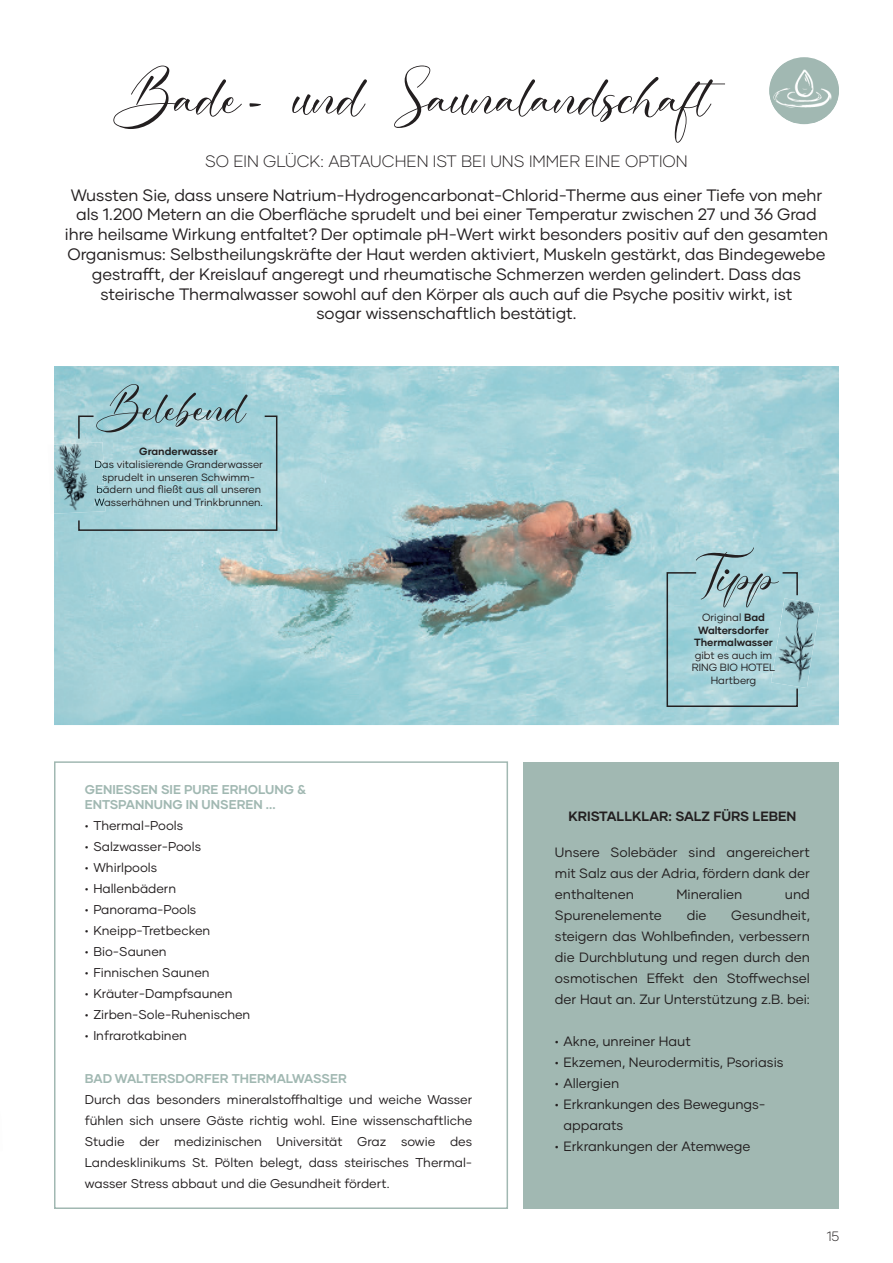
<style>
.page{position:relative;width:893px;height:1263px;background:#fff}
.page>*{position:absolute;margin:0;border:0;box-sizing:border-box;transform-origin:0 0}
.t1{font:88.5px "Cinderella";color:#231f20}
.t2{font:67.5px "Cinderella";color:#231f20}
.t3{font:16.5px/19.8px "Gilmer";letter-spacing:-.005em;color:#231f20;text-align:center}
.t4{font:300 16.5px "Gilmer";color:#231f20}
.t5{font:13.5px/21px "Gilmer";color:#231f20;text-align:justify}
.t6{font:700 13.5px "Gilmer";color:#231f20}
.t7{font:300 13.5px "Gilmer";color:#231f20}
.t8{font:12.75px/21px "Gilmer";color:#231f20;text-align:justify}
.t9{font:700 12.75px/15px "Gilmer";color:#a1b8b2}
.t10{font:10.5px/12.6px "Gilmer";color:#231f20;text-align:center}
.t11{font:700 10.5px/12.6px "Gilmer";color:#231f20;text-align:center}
.s1{font-weight:400}
</style>
<div class="page">
<div style="left:523px;top:763px;width:316px;height:446px;background:#a1b8b2"></div>
<img style="left:54px;top:366px;width:785px;height:359px">
<img style="left:799px;top:598px;width:21px;height:90px">
<svg style="left:666px;top:571px;width:133px;height:137px;background:#a4ccd3"></svg>
<div style="left:54px;top:761px;width:454px;height:448px;border:2px solid #a1b8b2"></div>
<img style="left:54px;top:442px;width:23px;height:72px">
<svg style="left:77px;top:415px;width:201px;height:117px;background:#a4cdd4"></svg>
<div style="left:769px;top:57px;width:70px;height:67px;background:#a1b8b2;border-radius:50%"></div>
<img style="left:769px;top:63px;width:70px;height:60px">
<h1 class="t1" style="left:113px;top:54px;width:598px">Bade- und Saunalandschaft</h1>
<p class="t4" style="left:205px;top:151px;width:484px">SO EIN GLÜCK: ABTAUCHEN IST BEI UNS IMMER EINE OPTION</p>
<p class="t3" style="left:65px;top:185px;width:765px">Wussten Sie, dass unsere Natrium-Hydrogencarbonat-Chlorid-Therme aus einer Tiefe von mehr als 1.200 Metern an die Oberfläche sprudelt und bei einer Temperatur zwischen 27 und 36 Grad ihre heilsame Wirkung entfaltet? Der optimale pH-Wert wirkt besonders positiv auf den gesamten Organismus: Selbstheilungskräfte der Haut werden aktiviert, Muskeln gestärkt, das Bindegewebe gestrafft, der Kreislauf angeregt und rheumatische Schmerzen werden gelindert. Dass das steirische Thermalwasser sowohl auf den Körper als auch auf die Psyche positiv wirkt, ist<br>sogar wissenschaftlich bestätigt.</p>
<h2 class="t2" style="left:96px;top:375px;width:150px">Belebend</h2>
<p class="t11" style="left:139px;top:445px;width:80px">Granderwasser</p>
<p class="t10" style="left:94px;top:458px;width:170px">Das vitalisierende Granderwasser sprudelt in unseren Schwimm&shy;bädern und fließt aus all unseren<br>Wasserhähnen und Trinkbrunnen.</p>
<p class="t9" style="left:85px;top:782px;width:223px">GENIESSEN SIE PURE ERHOLUNG &amp;<br>ENTSPANNUNG IN UNSEREN ...</p>
<p class="t8" style="left:85px;top:815px;width:100px">• Thermal-Pools</p>
<p class="t8" style="left:85px;top:836px;width:118px">• Salzwasser-Pools</p>
<p class="t8" style="left:85px;top:857px;width:74px">• Whirlpools</p>
<p class="t8" style="left:85px;top:878px;width:93px">• Hallenbädern</p>
<p class="t8" style="left:85px;top:899px;width:113px">• Panorama-Pools</p>
<p class="t8" style="left:85px;top:920px;width:127px">• Kneipp-Tretbecken</p>
<p class="t8" style="left:85px;top:941px;width:83px">• Bio-Saunen</p>
<p class="t8" style="left:85px;top:962px;width:126px">• Finnischen Saunen</p>
<p class="t8" style="left:85px;top:983px;width:149px">• Kräuter-Dampfsaunen</p>
<p class="t8" style="left:85px;top:1004px;width:167px">• Zirben-Sole-Ruhenischen</p>
<p class="t8" style="left:85px;top:1025px;width:104px">• Infrarotkabinen</p>
<p class="t9" style="left:85px;top:1070px;width:263px">BAD WALTERSDORFER THERMALWASSER</p>
<p class="t8" style="left:85px;top:1088px;width:389px">Durch das besonders mineralstoffhaltige und weiche Wasser fühlen sich unsere Gäste richtig wohl. Eine wissenschaftliche Studie der medizinischen Universität Graz sowie des Landesklinikums St. Pölten belegt, dass steirisches Thermal&shy;wasser Stress abbaut und die Gesundheit fördert.</p>
<h2 class="t2" style="left:696px;top:543px;width:83px">Tipp</h2>
<p class="t11" style="left:694px;top:611px;width:80px"><span class="s1">Original</span> Bad<br>Waltersdorfer<br>Thermalwasser</p>
<p class="t10" style="left:692px;top:649px;width:85px">gibt es auch im<br>RING BIO HOTEL<br>Hartberg</p>
<p class="t6" style="left:568px;top:808px;width:230px">KRISTALLKLAR: SALZ FÜRS LEBEN</p>
<p class="t5" style="left:555px;top:841px;width:257px">Unsere Solebäder sind angereichert mit Salz aus der Adria, fördern dank der enthal tenen</p>
<p class="t5" style="left:676px;top:883px;width:67px">Mineralien</p>
<p class="t5" style="left:785px;top:883px;width:27px">und</p>
<p class="t5" style="left:555px;top:904px;width:256px;text-indent:176px">Gesundheit, steigern das Wohlbefinden, verbessern die Durchblutung und regen durch den osmotischen Effekt den Stoffwechsel der Haut an. Zur Unterstützung z.B. bei:</p>
<p class="t5" style="left:555px;top:1030px;width:137px">• Akne, unreiner Haut</p>
<p class="t5" style="left:555px;top:1051px;width:230px">• Ekzemen, Neurodermitis, Psoriasis</p>
<p class="t5" style="left:555px;top:1072px;width:66px">• Allergien</p>
<p class="t5" style="left:563px;top:1093px;width:204px;text-indent:-9px">• Erkrankungen des Bewegungs&shy;apparats</p>
<p class="t5" style="left:555px;top:1136px;width:197px">• Erkrankungen der Atemwege</p>
<p class="t5" style="left:555px;top:904px;width:108px">Spurenelemente</p>
<p class="t5" style="left:687px;top:904px;width:21px">die</p>
<p class="t7" style="left:827px;top:1228px;width:14px">15</p>
</div>
